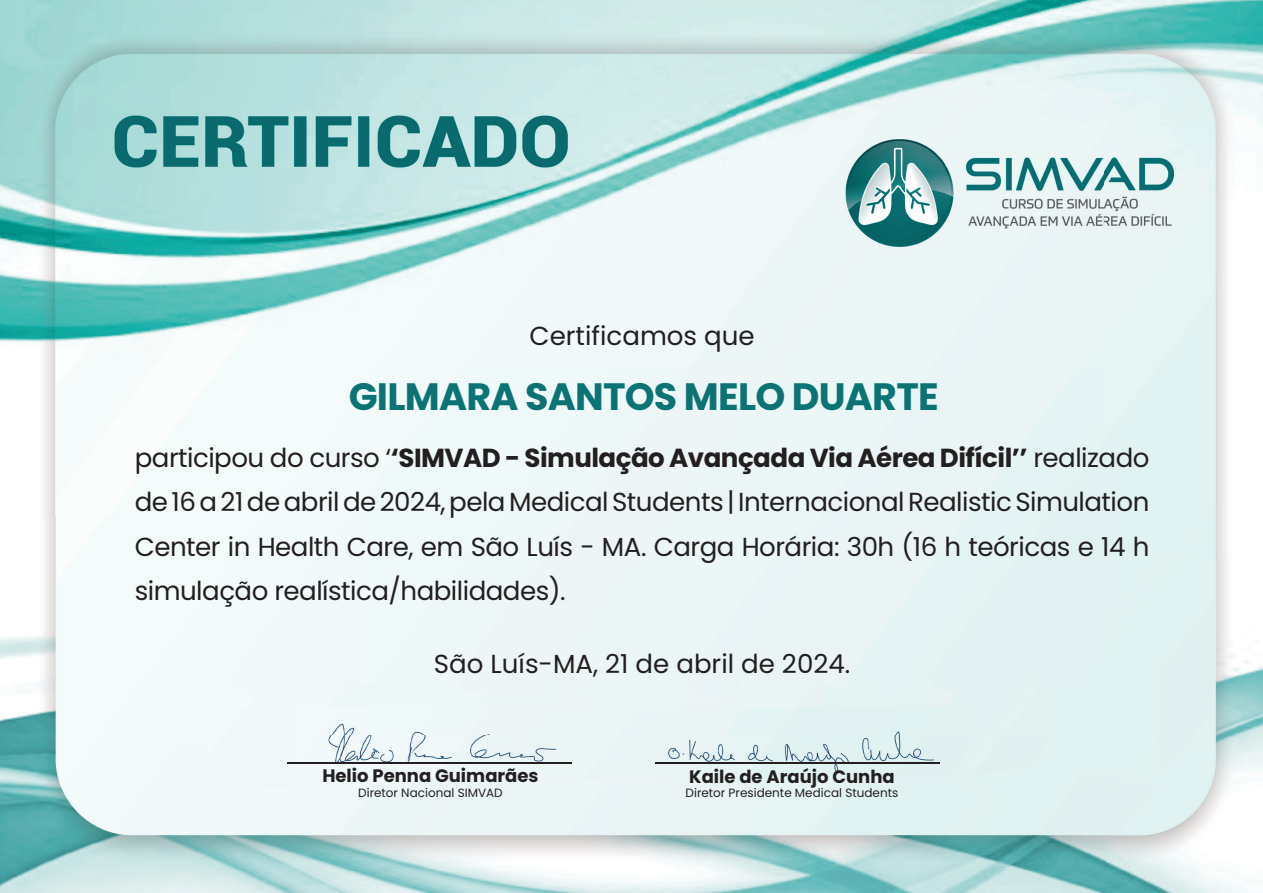
<style>
.page{position:relative;width:1263px;height:893px;background:#fff}
.page>*{position:absolute;margin:0;border:0;box-sizing:border-box;transform-origin:0 0}
.t1{font:700 38.1px "Poppins";letter-spacing:-.02em;color:#0c7374}
.t2{font:26.1px/44.1px "Poppins";letter-spacing:-.02em;color:#231f20;text-align:justify}
.t3{font:26.1px "Poppins";color:#231f20}
.t4{font:700 18px "Poppins";color:#231f20}
.t5{font:12px "Poppins";color:#231f20}
.s1{font-weight:700}
</style>
<div class="page">
<img style="left:0;top:0;width:1263px;height:893px">
<hr style="left:287px;top:762px;width:285px;height:1px;background:#231f20">
<hr style="left:655px;top:762px;width:285px;height:1px;background:#231f20">
<p class="t3" style="left:529px;top:321px;width:227px">Certificamos que</p>
<h1 class="t1" style="left:349px;top:374px;width:591px">GILMARA SANTOS MELO DUARTE</h1>
<p class="t2" style="left:135px;top:436px;width:1016px">participou do curso ‘<span class="s1">‘SIMVAD - Simulação Avançada Via Aérea Difícil’’</span> realizado de 16 a 21 de abril de 2024, pela Medical Students | Internacional Realistic Simulation Center in Health Care, em São Luís - MA. Carga Horária: 30h (16 h teóricas e 14 h simulação realística/habilidades).</p>
<p class="t3" style="left:434px;top:649px;width:418px">São Luís-MA, 21 de abril de 2024.</p>
<p class="t4" style="left:322px;top:765px;width:218px">Helio Penna Guimarães</p>
<p class="t5" style="left:358px;top:785px;width:146px">Diretor Nacional SIMVAD</p>
<p class="t4" style="left:689px;top:766px;width:207px">Kaile de Araújo Cunha</p>
<p class="t5" style="left:685px;top:786px;width:214px">Diretor Presidente Medical Students</p>
</div>
